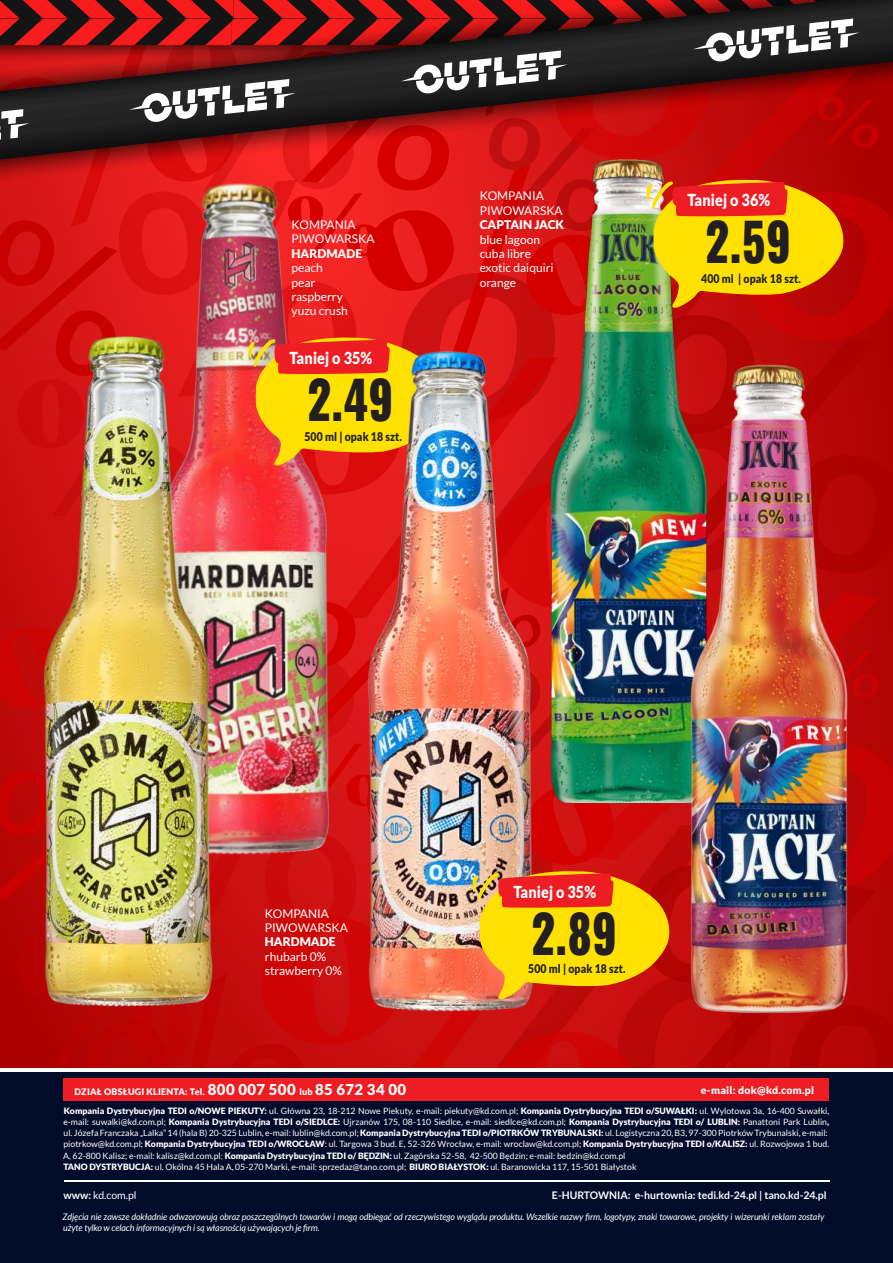
<style>
.page{position:relative;width:893px;height:1263px;background:#fff}
.page>*{position:absolute;margin:0;border:0;box-sizing:border-box;transform-origin:0 0}
.t1{font:800 52.2px "Oswald";color:#231f20;scale:.87 1}
.t2{font:900 16.5px "Lato";letter-spacing:.01em;color:#fff;scale:.87 1}
.t3{font:12px/14.4px "Lato";color:#fff}
.t4{font:900 12px "Lato";letter-spacing:.01em;color:#231f20;scale:.87 1}
.t5{font:900 12px "Lato";color:#fff}
.t6{font:700 10.5px "Lato";color:#fff}
.t7{font:900 10.5px "Lato";letter-spacing:.025em;color:#fff}
.t8{font:10.5px "Lato";color:#fff}
.t9{font:italic 9px/10.8px "Lato";letter-spacing:-.01em;color:#fff}
.t10{font:900 9px "Lato";letter-spacing:.025em;color:#fff}
.t11{font:8.7px/11.2px "Lato";color:#fff}
.s1{font-size:15px}
.s2{font-weight:900}
.s3{color:#a8a9ad}
.s4{font-weight:700}
</style>
<div class="page">
<div style="left:0;top:1072px;width:893px;height:191px;background:#010c2a"></div>
<div style="left:63px;top:1079px;width:765px;height:22px;background:#ee1d23"></div>
<hr style="left:64px;top:1181px;width:765px;height:1px;background:#fff">
<img style="left:0;top:0;width:893px;height:1067px">
<h3 class="t3" style="left:292px;top:219px;width:85px">KOMPANIA<br>PIWOWARSKA</h3>
<h3 class="t5" style="left:292px;top:247px;width:72px">HARDMADE</h3>
<h3 class="t3" style="left:292px;top:262px;width:58px">peach pear raspberry yuzu crush</h3>
<h2 class="t2" style="left:290px;top:348px;width:97px">Taniej o 35%</h2>
<h1 class="t1" style="left:307px;top:372px;width:101px">2.49</h1>
<h3 class="t4" style="left:304px;top:429px;width:114px">500 ml | opak 18 szt.</h3>
<h3 class="t3" style="left:480px;top:190px;width:85px">KOMPANIA<br>PIWOWARSKA</h3>
<h3 class="t5" style="left:480px;top:218px;width:86px">CAPTAIN JACK</h3>
<h3 class="t3" style="left:480px;top:232px;width:75px">blue lagoon cuba libre exotic daiquiri orange</h3>
<h2 class="t2" style="left:687px;top:191px;width:97px">Taniej o 36%</h2>
<h1 class="t1" style="left:706px;top:215px;width:100px">2.59</h1>
<h3 class="t4" style="left:701px;top:271px;width:116px">400 ml | opak 18 szt.</h3>
<h3 class="t3" style="left:265px;top:907px;width:85px">KOMPANIA<br>PIWOWARSKA</h3>
<h3 class="t5" style="left:265px;top:935px;width:72px">HARDMADE</h3>
<h3 class="t3" style="left:265px;top:949px;width:78px">rhubarb 0% strawberry 0%</h3>
<h2 class="t2" style="left:513px;top:882px;width:97px">Taniej o 35%</h2>
<h1 class="t1" style="left:531px;top:906px;width:100px">2.89</h1>
<h3 class="t4" style="left:528px;top:962px;width:114px">500 ml | opak 18 szt.</h3>
<p class="t10" style="left:75px;top:1087px;width:333px">DZIAŁ OBSŁUGI KLIENTA: Tel. <span class="s1">800 007 500</span> lub <span class="s1">85 672 34 00</span></p>
<p class="t7" style="left:701px;top:1084px;width:115px">e-mail: dok@kd.com.pl</p>
<p class="t11" style="left:63px;top:1105px;width:768px"><span class="s2">Kompania Dystrybucyjna TEDI o/NOWE PIEKUTY:</span> ul. Główna 23, 18-212 Nowe Piekuty, e-mail: piekuty@kd.com.pl; <span class="s2">Kompania Dystrybucyjna TEDI o/SUWAŁKI:</span> ul. Wylotowa 3a, 16-400 Suwałki, e-mail: suwalki@kd.com.pl; <span class="s2">Kompania Dystrybucyjna TEDI o/SIEDLCE:</span> Ujrzanów 175, 08-110 Siedlce, e-mail: siedlce@kd.com.pl; <span class="s2">Kompania Dystrybucyjna TEDI o/ LUBLIN:</span> Panattoni Park Lublin<span class="s2">, </span>ul. Józefa Franczaka „Lalka” 14 (hala B) 20-325 Lublin, e-mail: lublin@kd.com.pl; <span class="s2">Kompania Dystrybucyjna TEDI o/PIOTRKÓW TRYBUNALSKI:</span> ul. Logistyczna 20, B3, 97-300 Piotrków Trybunalski, e-mail: piotrkow@kd.com.pl; <span class="s2">Kompania Dystrybucyjna TEDI o/WROCŁAW</span>: ul. Targowa 3 bud. E, 52-326 Wrocław, e-mail: wroclaw@kd.com.pl; <span class="s2">Kompania Dystrybucyjna TEDI o/KALISZ:</span> ul. Rozwojowa 1 bud.<br>A, 62-800 Kalisz; e-mail: kalisz@kd.com.pl<span class="s3">;</span> <span class="s2">Kompania Dystrybucyjna TEDI o/ BĘDZIN:</span> ul. Zagórska 52-58, 42-500 Będzin; e-mail: bedzin@kd.com.pl<br><span class="s2">TANO DYSTRYBUCJA:</span> ul. Okólna 45 Hala A, 05-270 Marki, e-mail: sprzedaz@tano.com.pl; <span class="s2">BIURO BIAŁYSTOK:</span> ul. Baranowicka 117, 15-501 Białystok</p>
<p class="t8" style="left:63px;top:1189px;width:75px"><span class="s4">www:</span> kd.com.pl</p>
<p class="t6" style="left:552px;top:1191px;width:276px">E-HURTOWNIA: e-hurtownia: tedi.kd-24.pl | tano.kd-24.pl</p>
<p class="t9" style="left:63px;top:1212px;width:763px">Zdjęcia nie zawsze dokładnie odwzorowują obraz poszczególnych towarów i mogą odbiegać od rzeczywistego wyglądu produktu. Wszelkie nazwy 昀椀rm, logotypy, znaki towarowe, projekty i wizerunki reklam zostały użyte tylko w celach informacyjnych i są własnością używających je 昀椀rm.</p>
<p class="t9" style="left:64px;top:1212px;width:258px">użyte tylko w celach informacyjnych i są własnością używających je 昀椀rm.</p>
</div>
